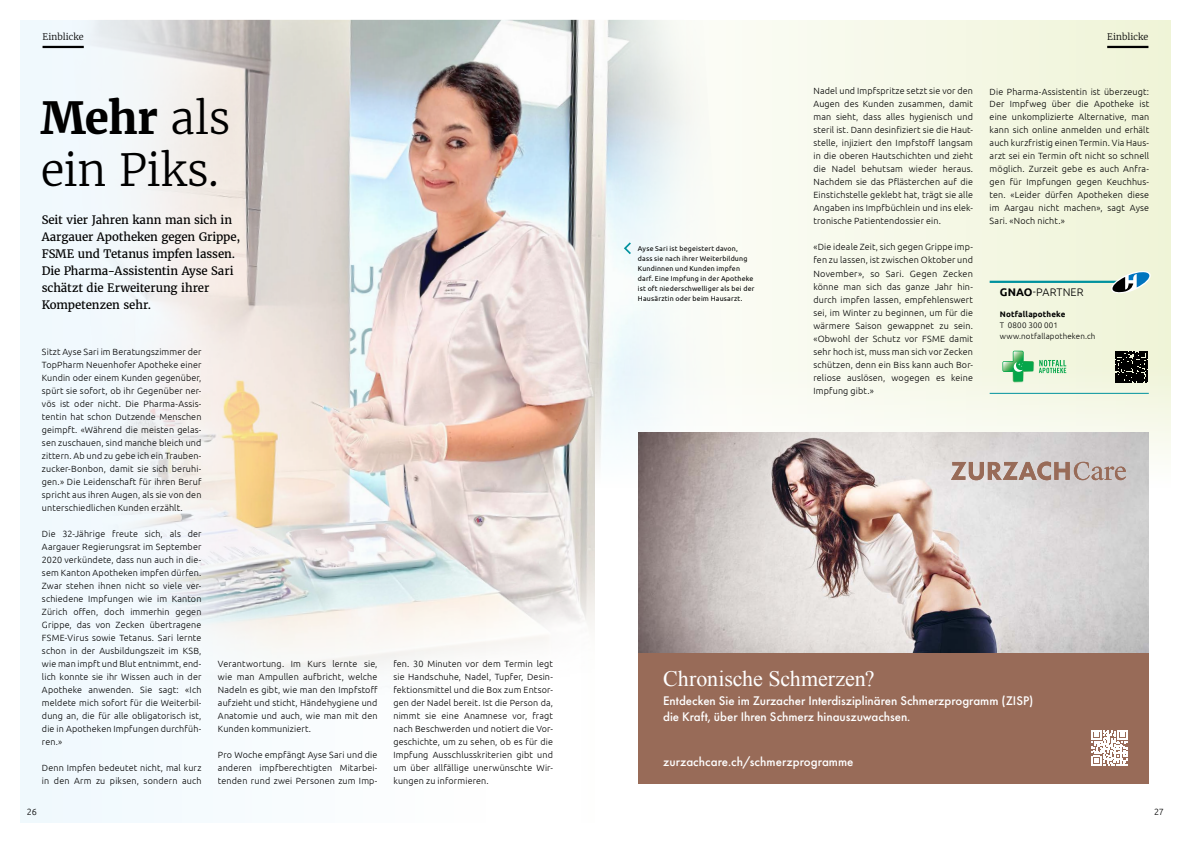
<style>
.page{position:relative;width:1191px;height:842px;background:#fff}
.page>*{position:absolute;margin:0;border:0;box-sizing:border-box;transform-origin:0 0}
.t1{font:300 43.7px/52.2px "Merriweather";color:#000}
.t2{font:22px "Times New Roman";letter-spacing:-.005em;color:#fff}
.t3{font:500 13px/15.8px "Futura PT";color:#fff}
.t4{font:11.5px/17px "Merriweather";letter-spacing:-.005em;color:#000}
.t5{font:300 11px "Ubuntu";letter-spacing:.005em;color:#000}
.t6{font:300 9px/13px "Ubuntu";letter-spacing:.015em;color:#000;text-align:justify}
.t7{font:300 9px "Merriweather";letter-spacing:.01em;color:#000}
.t8{font:300 8px/11px "Ubuntu";letter-spacing:.015em;color:#000}
.t9{font:700 8px "Ubuntu";letter-spacing:.02em;color:#000}
.t10{font:7px/10px "Ubuntu";letter-spacing:.025em;color:#000}
.s1{font-weight:700}
</style>
<div class="page">
<div style="left:20px;top:20px;width:472px;height:802px;background:#f1f9fe"></div>
<svg style="left:748px;top:20px;width:423px;height:346px;fill:#f5f8e5"></svg>
<img style="left:71px;top:20px;width:677px;height:735px">
<svg style="left:595px;top:366px;width:576px;height:418px"></svg>
<hr style="left:989px;top:281px;width:151px;height:2px;background:#00929e">
<svg style="left:1109px;top:270px;width:43px;height:24px"></svg>
<svg style="left:1002px;top:351px;width:64px;height:31px;background:#aeddb3"></svg>
<hr style="left:989px;top:393px;width:159px;height:1px;background:#00929e">
<svg style="left:1114px;top:350px;width:34px;height:34px"></svg>
<svg style="left:1115px;top:351px;width:32px;height:32px"></svg>
<svg style="left:622px;top:241px;width:11px;height:15px"></svg>
<img style="left:638px;top:432px;width:510px;height:221px">
<div style="left:638px;top:653px;width:510px;height:130px;background:#986b58"></div>
<svg style="left:951px;top:462px;width:175px;height:18px;background:#b9a29a"></svg>
<svg style="left:1091px;top:730px;width:36px;height:36px"></svg>
<hr style="left:1107px;top:46px;width:41px;height:2px;background:#000">
<hr style="left:43px;top:46px;width:41px;height:2px;background:#000">
<p class="t7" style="left:43px;top:31px;width:43px">Einblicke</p>
<p class="t7" style="left:1107px;top:31px;width:43px">Einblicke</p>
<h1 class="t1" style="left:41px;top:91px;width:191px"><span class="s1">Mehr</span> als ein Piks.</h1>
<p class="t4" style="left:42px;top:211px;width:200px">Seit vier Jahren kann man sich in<br>Aargauer Apotheken gegen Grippe,<br>FSME und Tetanus impfen lassen.<br>Die Pharma-Assistentin Ayse Sari schätzt die Erweiterung ihrer<br>Kompetenzen sehr.</p>
<p class="t6" style="left:42px;top:345px;width:161px">Sitzt Ayse Sari im Beratungszimmer der TopPharm Neuenhofer Apotheke einer Kundin oder einem Kunden gegenüber, spürt sie sofort, ob ihr Gegenüber ner&shy;vös ist oder nicht. Die Pharma-Assis&shy;tentin hat schon Dutzende Menschen geimpft. «Während die meisten gelas&shy;sen zuschauen, sind manche bleich und zittern. Ab und zu gebe ich ein Trauben&shy;zucker-Bonbon, damit sie sich beruhi&shy;gen.» Die Leidenschaft für ihren Beruf spricht aus ihren Augen, als sie von den unterschiedlichen Kunden erzählt.</p>
<p class="t6" style="left:42px;top:527px;width:161px">Die 32-Jährige freute sich, als der Aargauer Regierungsrat im September 2020 verkündete, dass nun auch in die&shy;sem Kanton Apotheken impfen dürfen.<br>Zwar stehen ihnen nicht so viele ver&shy;schiedene Impfungen wie im Kanton Zürich offen, doch immerhin gegen Grippe, das von Zecken übertragene FSME-Virus sowie Tetanus. Sari lernte schon in der Ausbildungszeit im KSB, wie man impft und Blut entnimmt, end&shy;lich konnte sie ihr Wissen auch in der Apotheke anwenden. Sie sagt: «Ich meldete mich sofort für die Weiterbil&shy;dung an, die für alle obligatorisch ist, die in Apotheken Impfungen durchfüh&shy;ren.»</p>
<p class="t6" style="left:42px;top:760px;width:161px">Denn Impfen bedeutet nicht, mal kurz in den Arm zu piksen, sondern auch</p>
<p class="t6" style="left:218px;top:657px;width:161px">Verantwortung. Im Kurs lernte sie, wie man Ampullen aufbricht, welche Nadeln es gibt, wie man den Impfstoff aufzieht und sticht, Händehygiene und Anatomie und auch, wie man mit den Kunden kommuniziert.</p>
<p class="t6" style="left:218px;top:748px;width:161px">Pro Woche empfängt Ayse Sari und die anderen impfberechtigten Mitarbei&shy;tenden rund zwei Personen zum Imp-</p>
<p class="t6" style="left:393px;top:657px;width:161px">fen. 30 Minuten vor dem Termin legt sie Handschuhe, Nadel, Tupfer, Desin&shy;fektionsmittel und die Box zum Entsor&shy;gen der Nadel bereit. Ist die Person da, nimmt sie eine Anamnese vor, fragt nach Beschwerden und notiert die Vor&shy;geschichte, um zu sehen, ob es für die Impfung Ausschlusskriterien gibt und um über allfällige unerwünschte Wir&shy;kungen zu informieren.</p>
<p class="t10" style="left:638px;top:243px;width:118px">Ayse Sari ist begeistert davon,<br>dass sie nach ihrer Weiterbildung Kundinnen und Kunden impfen darf. Eine Impfung in der Apotheke ist oft niederschwelliger als bei der Hausärztin oder beim Hausarzt.</p>
<p class="t6" style="left:813px;top:85px;width:161px">Nadel und Impfspritze setzt sie vor den Augen des Kunden zusammen, damit man sieht, dass alles hygienisch und steril ist. Dann desinfiziert sie die Haut&shy;stelle, injiziert den Impfstoff langsam in die oberen Hautschichten und zieht die Nadel behutsam wieder heraus.<br>Nachdem sie das Pflästerchen auf die Einstichstelle geklebt hat, trägt sie alle Angaben ins Impfbüchlein und ins elek&shy;tronische Patientendossier ein.</p>
<p class="t6" style="left:813px;top:240px;width:161px">«Die ideale Zeit, sich gegen Grippe imp&shy;fen zu lassen, ist zwischen Oktober und November», so Sari. Gegen Zecken könne man sich das ganze Jahr hin&shy;durch impfen lassen, empfehlenswert sei, im Winter zu beginnen, um für die wärmere Saison gewappnet zu sein. «Obwohl der Schutz vor FSME damit sehr hoch ist, muss man sich vor Zecken schützen, denn ein Biss kann auch Bor&shy;reliose auslösen, wogegen es keine Impfung gibt.»</p>
<p class="t6" style="left:989px;top:85px;width:161px">Die Pharma-Assistentin ist überzeugt:<br>Der Impfweg über die Apotheke ist eine unkomplizierte Alternative, man kann sich online anmelden und erhält auch kurzfristig einen Termin. Via Haus&shy;arzt sei ein Termin oft nicht so schnell möglich. Zurzeit gebe es auch Anfra&shy;gen für Impfungen gegen Keuchhus&shy;ten. «Leider dürfen Apotheken diese im Aargau nicht machen», sagt Ayse Sari. «Noch nicht.»</p>
<p class="t5" style="left:999px;top:286px;width:85px"><span class="s1">GNAO</span>-PARTNER</p>
<p class="t9" style="left:999px;top:310px;width:67px">Notfallapotheke</p>
<p class="t8" style="left:999px;top:320px;width:97px">T 0800 300 001 www.notfallapotheken.ch</p>
<h2 class="t2" style="left:663px;top:664px;width:213px">Chronische Schmerzen?</h2>
<h3 class="t3" style="left:663px;top:693px;width:372px">Entdecken Sie im Zurzacher Interdisziplinären Schmerzprogramm (ZISP) die Kraft, über Ihren Schmerz hinauszuwachsen.</h3>
<h3 class="t3" style="left:663px;top:753px;width:192px">zurzachcare.ch/schmerzprogramme</h3>
<p class="t6" style="left:27px;top:805px;width:11px">26</p>
<p class="t6" style="left:1154px;top:805px;width:11px">27</p>
</div>
